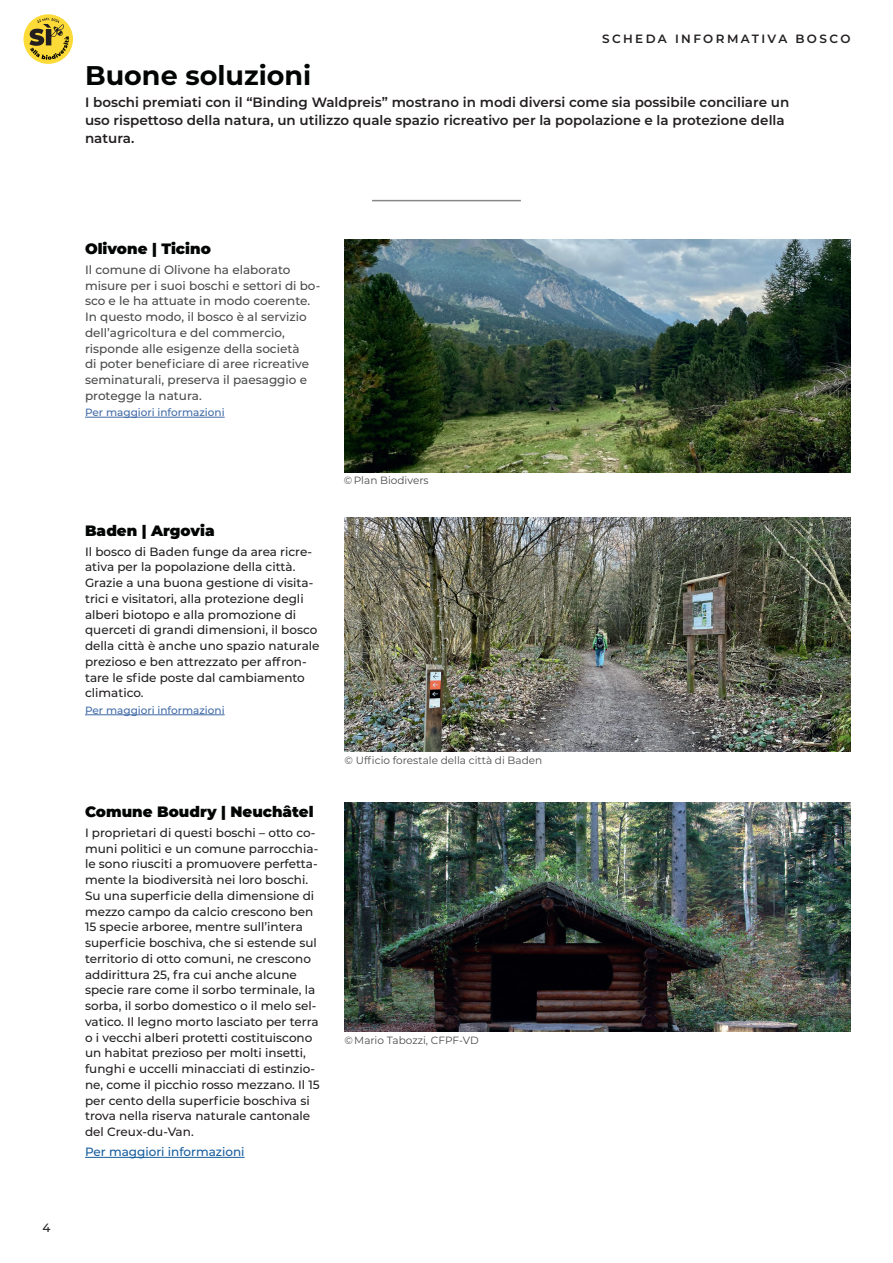
<style>
.page{position:relative;width:893px;height:1263px;background:#fff}
.page>*{position:absolute;margin:0;border:0;box-sizing:border-box;transform-origin:0 0}
.t1{font:700 27px "Montserrat";color:#030505}
.t2{font:900 15px "Montserrat";color:#030505}
.t3{font:600 13.5px/18px "Montserrat";color:#231f20}
.t4{font:500 12px/15.8px "Montserrat";color:#231f20}
.t5{font:500 12px/15.8px "Montserrat";color:#494a4b}
.t6{font:500 12px "Montserrat";color:#175d9e}
.t7{font:600 12px "Montserrat";letter-spacing:.2em;color:#231f20}
.t8{font:10.5px "Montserrat";color:#494a4b}
.t9{font:500 10.5px "Montserrat";color:#416ba7}
</style>
<div class="page">
<hr style="left:372px;top:200px;width:149px;height:1px;background:#231f20">
<hr style="left:85px;top:714px;width:140px;height:1px;background:#416ba7">
<img style="left:344px;top:518px;width:506px;height:233px">
<svg style="left:23px;top:14px;width:50px;height:50px"></svg>
<svg style="left:29px;top:18px;width:40px;height:42px;background:#bca437"></svg>
<hr style="left:85px;top:1157px;width:160px;height:1px;background:#175d9e">
<img style="left:344px;top:802px;width:506px;height:229px">
<hr style="left:85px;top:417px;width:140px;height:1px;background:#416ba7">
<img style="left:344px;top:239px;width:506px;height:233px">
<p class="t7" style="left:602px;top:30px;width:250px">SCHEDA INFORMATIVA BOSCO</p>
<h1 class="t1" style="left:85px;top:56px;width:228px">Buone soluzioni</h1>
<p class="t3" style="left:85px;top:92px;width:706px">I boschi premiati con il “Binding Waldpreis” mostrano in modi diversi come sia possibile conciliare un uso rispettoso della natura, un utilizzo quale spazio ricreativo per la popolazione e la protezione della natura.</p>
<p class="t4" style="left:43px;top:1219px;width:10px">4</p>
<p class="t2" style="left:85px;top:237px;width:127px">Olivone | Ticino</p>
<p class="t5" style="left:85px;top:261px;width:237px">Il comune di Olivone ha elaborato misure per i suoi boschi e settori di bo&shy;sco e le ha attuate in modo coerente.<br>In questo modo, il bosco è al servizio dell’agricoltura e del commercio, risponde alle esigenze della società<br>di poter beneficiare di aree ricreative seminaturali, preserva il paesaggio e protegge la natura.</p>
<p class="t9" style="left:85px;top:405px;width:141px">Per maggiori informazioni</p>
<p class="t2" style="left:85px;top:519px;width:131px">Baden | Argovia</p>
<p class="t4" style="left:85px;top:543px;width:236px">Il bosco di Baden funge da area ricre&shy;ativa per la popolazione della città.<br>Grazie a una buona gestione di visita&shy;trici e visitatori, alla protezione degli alberi biotopo e alla promozione di querceti di grandi dimensioni, il bosco della città è anche uno spazio naturale prezioso e ben attrezzato per affron&shy;tare le sfide poste dal cambiamento climatico.</p>
<p class="t9" style="left:85px;top:703px;width:141px">Per maggiori informazioni</p>
<p class="t2" style="left:85px;top:800px;width:230px">Comune Boudry | Neuchâtel</p>
<p class="t4" style="left:85px;top:824px;width:236px">I proprietari di questi boschi – otto co&shy;muni politici e un comune parrocchia&shy;le sono riusciti a promuovere perfetta&shy;mente la biodiversità nei loro boschi.<br>Su una superficie della dimensione di mezzo campo da calcio crescono ben 15 specie arboree, mentre sull’intera superficie boschiva, che si estende sul territorio di otto comuni, ne crescono addirittura 25, fra cui anche alcune specie rare come il sorbo terminale, la sorba, il sorbo domestico o il melo sel&shy;vatico. Il legno morto lasciato per terra o i vecchi alberi protetti costituiscono un habitat prezioso per molti insetti, funghi e uccelli minacciati di estinzio&shy;ne, come il picchio rosso mezzano. Il 15 per cento della superficie boschiva si trova nella riserva naturale cantonale del Creux-du-Van.</p>
<p class="t6" style="left:85px;top:1143px;width:161px">Per maggiori informazioni</p>
<p class="t8" style="left:344px;top:473px;width:86px">© Plan Biodivers</p>
<p class="t8" style="left:344px;top:753px;width:199px">© Ufficio forestale della città di Baden</p>
<p class="t8" style="left:344px;top:1033px;width:136px">© Mario Tabozzi, CFPF-VD</p>
</div>
